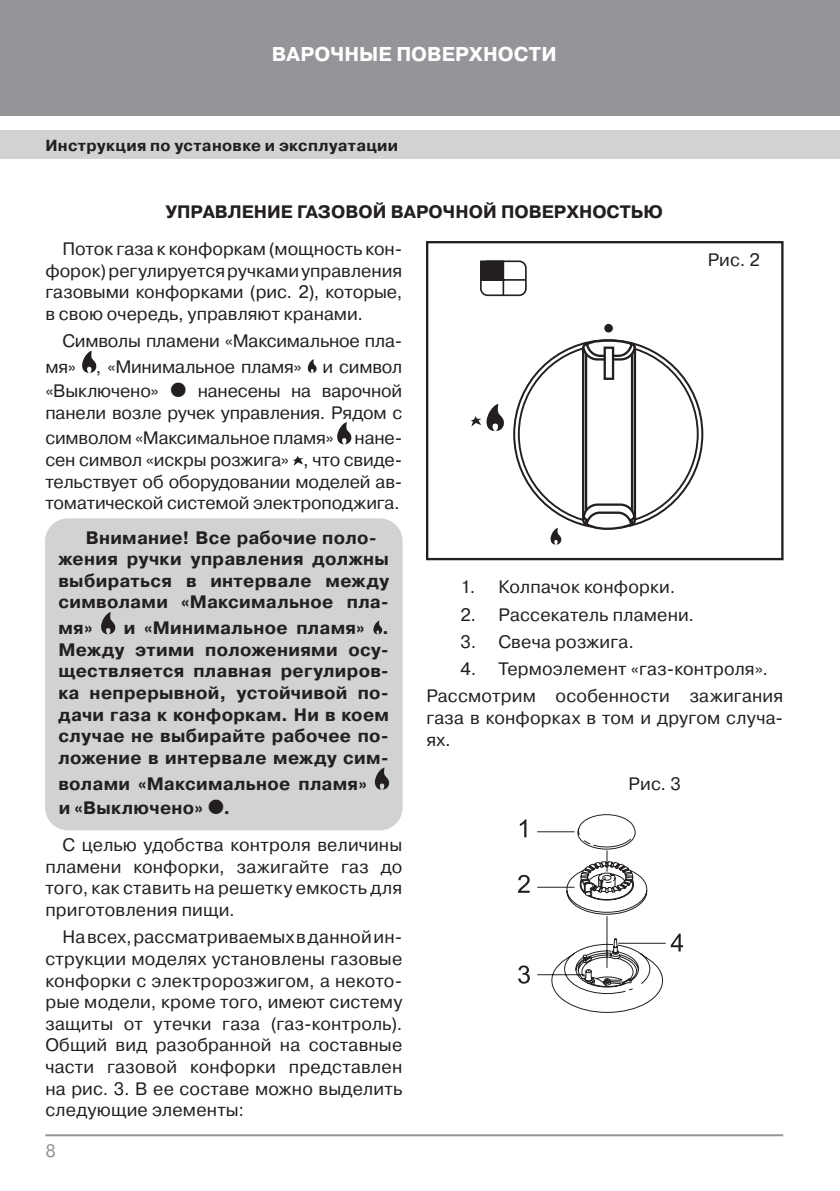
<style>
.page{position:relative;width:840px;height:1191px;background:#fff}
.page>*{position:absolute;margin:0;border:0;box-sizing:border-box;transform-origin:0 0}
.t1{font:700 20px "Pragmatica C";letter-spacing:.005em;color:#fff}
.Based_text{font:18px/21.6px "Pragmatica C";letter-spacing:-.005em;color:#231f20;text-align:justify}
.Based_text_bold{font:700 18px/21.6px "Pragmatica C";letter-spacing:.015em;color:#231f20}
.abzac{font:18px/21.6px "Pragmatica C";letter-spacing:.01em;color:#231f20;text-align:justify}
.Podzagolovok{font:700 18px "Pragmatica C";color:#231f20}
.t2{font:18px "Pragmatica C";color:#939598}
.t3{font:700 16px "Pragmatica C";letter-spacing:.02em;color:#231f20}
</style>
<div class="page">
<div style="left:0;top:0;width:839px;height:116px;background:#939598"></div>
<div style="left:0;top:130px;width:839px;height:29px;background:#d1d2d4"></div>
<hr style="left:45px;top:1134px;width:737px;height:2px;background:#939598">
<svg style="left:82px;top:351px;width:14px;height:22px"></svg>
<svg style="left:307px;top:359px;width:10px;height:14px"></svg>
<svg style="left:337px;top:422px;width:14px;height:22px"></svg>
<svg style="left:293px;top:455px;width:10px;height:11px"></svg>
<div style="left:45px;top:518px;width:357px;height:312px;background:#d1d2d4;border-radius:23px"></div>
<svg style="left:101px;top:612px;width:14px;height:22px"></svg>
<svg style="left:373px;top:620px;width:9px;height:14px"></svg>
<svg style="left:374px;top:767px;width:15px;height:22px"></svg>
<svg style="left:480px;top:260px;width:47px;height:37px"></svg>
<div style="left:604px;top:324px;width:8px;height:8px;background:#231f20;border-radius:50%"></div>
<svg style="left:470px;top:404px;width:34px;height:27px"></svg>
<svg style="left:550px;top:528px;width:11px;height:16px"></svg>
<svg style="left:580px;top:339px;width:57px;height:191px"></svg>
<div style="left:426px;top:241px;width:357px;height:319px;border:2px solid #231f20"></div>
<svg style="left:519px;top:819px;width:7px;height:18px"></svg>
<svg style="left:518px;top:875px;width:11px;height:17px"></svg>
<svg style="left:518px;top:965px;width:11px;height:18px"></svg>
<svg style="left:537px;top:814px;width:145px;height:199px"></svg>
<p class="t1" style="left:272px;top:43px;width:286px">ВАРОЧНЫЕ ПОВЕРХНОСТИ</p>
<p class="t3" style="left:45px;top:136px;width:354px">Инструкция по установке и эксплуатации</p>
<p class="Podzagolovok" style="left:165px;top:202px;width:498px">УПРАВЛЕНИЕ ГАЗОВОЙ ВАРОЧНОЙ ПОВЕРХНОСТЬЮ</p>
<p class="Based_text" style="left:45px;top:238px;width:358px;text-indent:17px">Поток газа к конфоркам (мощность кон&shy;форок) регулируется ручками управления газовыми конфорками (рис. 2), которые, в свою очередь, управляют кранами.</p>
<p class="Based_text" style="left:45px;top:328px;width:358px;line-height:25.8px;text-align:right">Символы пламени «Максимальное пла&shy;мя» , «Минимальное пламя» и символ</p>
<p class="Based_text" style="left:45px;top:380px;width:115px">«Выключено»</p>
<p class="Based_text" style="left:45px;top:380px;width:358px;text-align:right">нанесены на варочной<br>панели возле ручек управления. Рядом с</p>
<p class="Based_text" style="left:45px;top:427px;width:358px">символом «Максимальное пламя» нане&shy;сен символ «искры розжига» , что свиде&shy;тельствует об оборудовании моделей ав&shy;томатической системой электроподжига.</p>
<p class="Based_text_bold" style="left:58px;top:527px;width:332px;text-indent:27px">Внимание! Все рабочие поло&shy;жения ручки управления должны выбираться в интервале между символами «Максимальное пла-</p>
<p class="Based_text_bold" style="left:58px;top:617px;width:36px">мя»</p>
<p class="Based_text_bold" style="left:58px;top:617px;width:332px;text-align:justify;text-indent:65px">и «Минимальное пламя» .<br>Между этими положениями осу&shy;ществляется плавная регулиров&shy;ка непрерывной, устойчивой по&shy;дачи газа к конфоркам. Ни в коем случае не выбирайте рабочее по&shy;ложение в интервале между сим-</p>
<p class="Based_text_bold" style="left:58px;top:771px;width:310px;line-height:24px">волами «Максимальное пламя» и «Выключено» .</p>
<p class="Based_text" style="left:45px;top:834px;width:358px;text-indent:17px">С целью удобства контроля величины пламени конфорки, зажигайте газ до того, как ставить на решетку емкость для приготовления пищи.</p>
<p class="Based_text" style="left:45px;top:926px;width:358px;text-indent:17px">На всех, рассматриваемых в данной ин&shy;струкции моделях установлены газовые конфорки с электророзжигом, а некото&shy;рые модели, кроме того, имеют систему защиты от утечки газа (газ-контроль).<br>Общий вид разобранной на составные части газовой конфорки представлен на рис. 3. В ее составе можно выделить следующие элементы:</p>
<p class="t2" style="left:45px;top:1140px;width:12px">8</p>
<p class="Based_text" style="left:707px;top:249px;width:54px">Рис. 2</p>
<p class="abzac" style="left:460px;top:576px;width:216px">1. Колпачок конфорки.</p>
<p class="abzac" style="left:460px;top:603px;width:235px">2. Рассекатель пламени.</p>
<p class="abzac" style="left:460px;top:631px;width:175px">3. Свеча розжига.</p>
<p class="abzac" style="left:460px;top:658px;width:309px">4. Термоэлемент «газ-контроля».</p>
<p class="abzac" style="left:426px;top:685px;width:358px">Рассмотрим особенности зажигания газа в конфорках в том и другом случа&shy;ях.</p>
<p class="Based_text" style="left:628px;top:773px;width:54px">Рис. 3</p>
</div>
